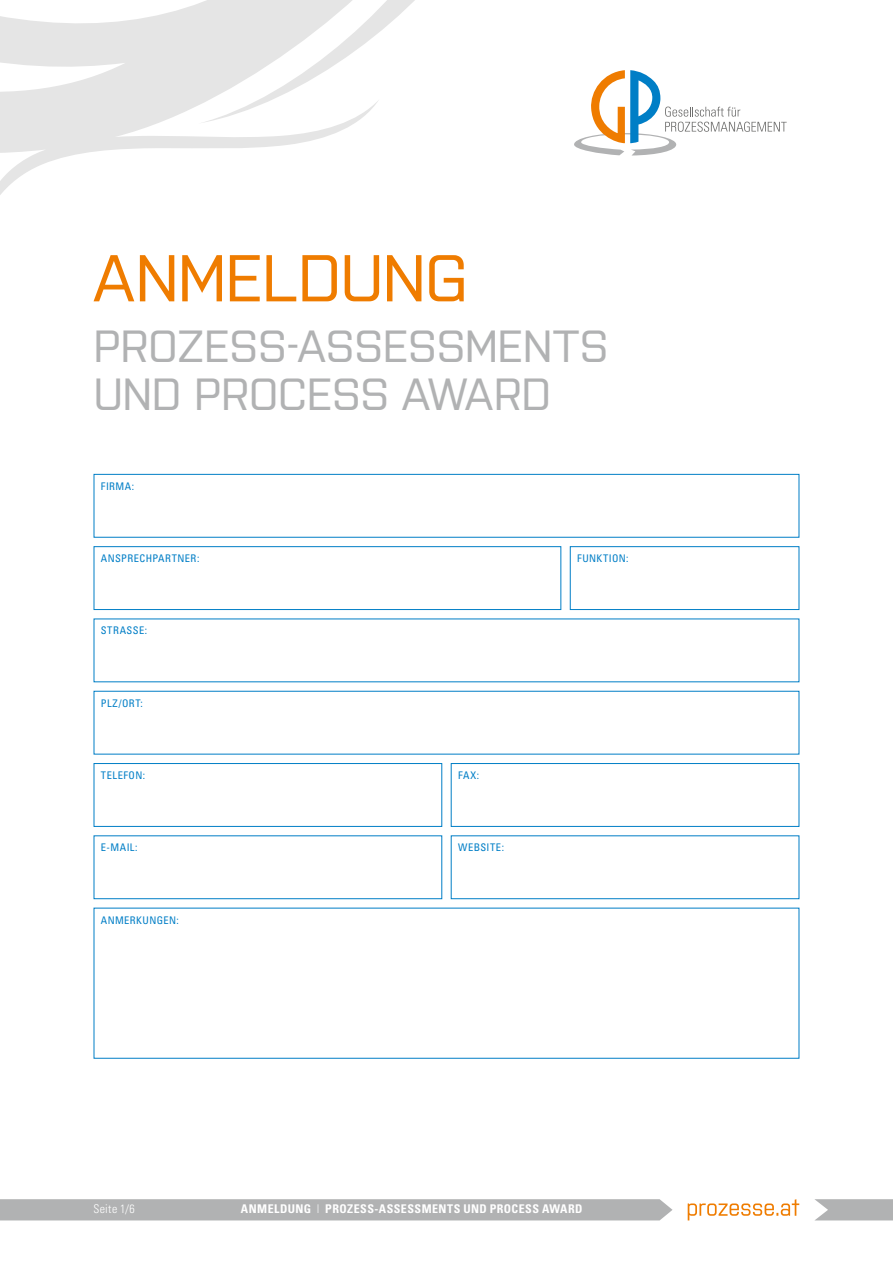
<style>
.page{position:relative;width:893px;height:1263px;background:#fff}
.page>*{position:absolute;margin:0;border:0;box-sizing:border-box;transform-origin:0 0}
.GP2418_Headline{font:500 66px "Purista";letter-spacing:-.02em;color:#ef7c00}
.GP2418_Headline-2{font:500 45px/48px "Purista";letter-spacing:-.01em;color:#b1b2b3}
.GPM_Lauftext{font:700 condensed 12px "Univers";letter-spacing:.035em;color:#fff}
.GPM_Lauftext-2{font:300 condensed 12px "Univers";letter-spacing:.025em;color:#fff}
.GP2418_Formularfeld{font:condensed 10.5px "Univers";letter-spacing:.045em;color:#007ec6}
.s1{font-weight:300}
</style>
<div class="page">
<svg style="left:574px;top:70px;width:213px;height:86px"></svg>
<svg style="left:814px;top:1199px;width:79px;height:21px;background:#b8b9ba"></svg>
<div style="left:0;top:1199px;width:672px;height:21px;background:#b1b2b3"></div>
<svg style="left:688px;top:1199px;width:111px;height:21px"></svg>
<svg style="left:0;top:0;width:415px;height:195px"></svg>
<div style="left:94px;top:474px;width:705px;height:64px;border:1px solid #007ec6"></div>
<div style="left:94px;top:763px;width:348px;height:64px;border:1px solid #007ec6"></div>
<div style="left:451px;top:763px;width:348px;height:64px;border:1px solid #007ec6"></div>
<div style="left:94px;top:835px;width:348px;height:64px;border:1px solid #007ec6"></div>
<div style="left:451px;top:835px;width:348px;height:64px;border:1px solid #007ec6"></div>
<div style="left:94px;top:546px;width:467px;height:64px;border:1px solid #007ec6"></div>
<div style="left:570px;top:546px;width:229px;height:64px;border:1px solid #007ec6"></div>
<p class="GP2418_Headline" style="left:94px;top:230px;width:376px">ANMELDUNG</p>
<p class="GP2418_Headline-2" style="left:94px;top:319px;width:517px">PROZESS-ASSESSMENTS<br>UND PROCESS AWARD</p>
<p class="GP2418_Formularfeld" style="left:101px;top:479px;width:35px">FIRMA:</p>
<p class="GP2418_Formularfeld" style="left:101px;top:552px;width:100px">ANSPRECHPARTNER:</p>
<p class="GP2418_Formularfeld" style="left:577px;top:552px;width:53px">FUNKTION:</p>
<p class="GP2418_Formularfeld" style="left:101px;top:624px;width:48px">STRASSE:</p>
<p class="GP2418_Formularfeld" style="left:101px;top:696px;width:43px">PLZ/ORT:</p>
<p class="GP2418_Formularfeld" style="left:101px;top:768px;width:46px">TELEFON:</p>
<p class="GP2418_Formularfeld" style="left:458px;top:768px;width:23px">FAX:</p>
<p class="GP2418_Formularfeld" style="left:101px;top:841px;width:38px">E-MAIL:</p>
<p class="GP2418_Formularfeld" style="left:458px;top:841px;width:48px">WEBSITE:</p>
<p class="GP2418_Formularfeld" style="left:101px;top:913px;width:79px">ANMERKUNGEN:</p>
<p class="GPM_Lauftext-2" style="left:94px;top:1202px;width:43px">Seite 1/6</p>
<p class="GPM_Lauftext" style="left:241px;top:1202px;width:343px">ANMELDUNG <span class="s1">|</span> PROZESS-ASSESSMENTS UND PROCESS AWARD</p>
</div>
